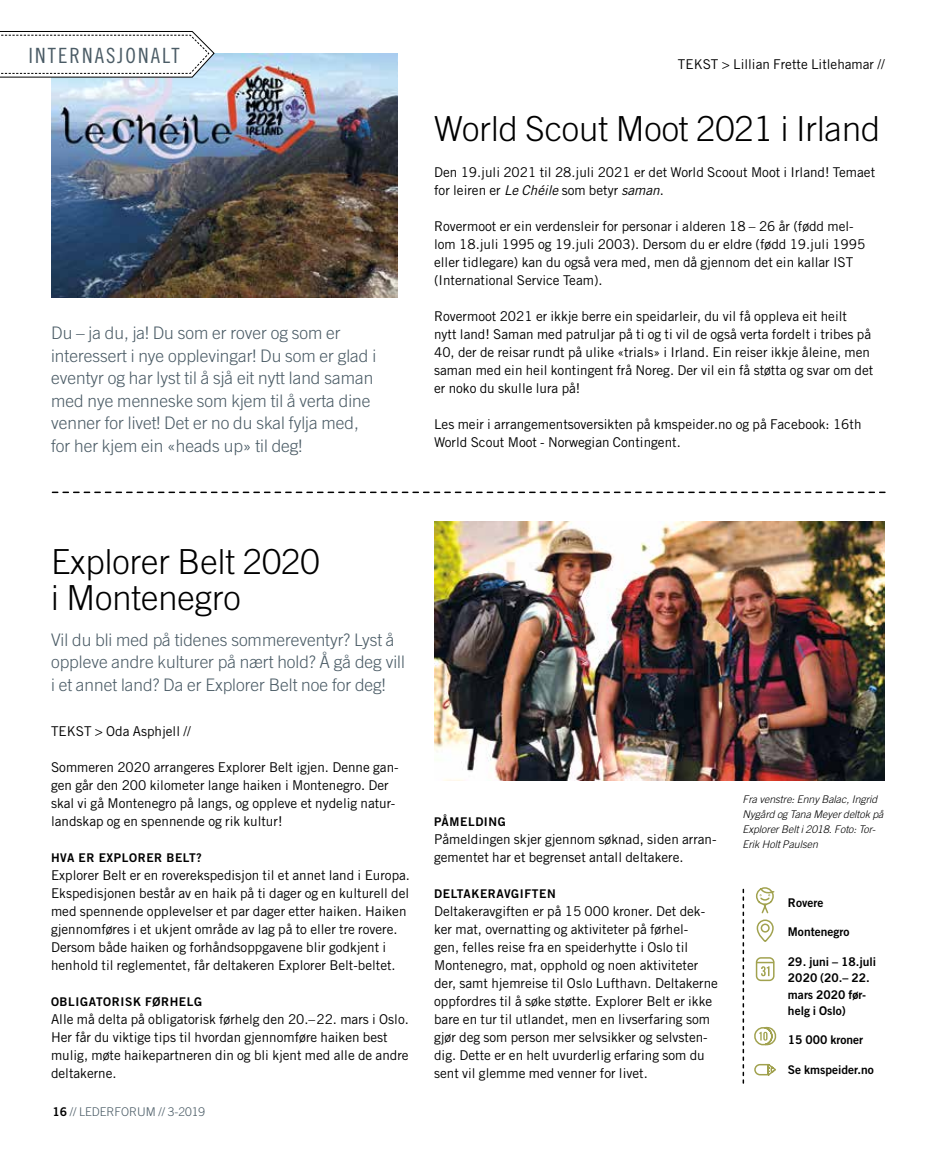
<style>
.page{position:relative;width:936px;height:1149px;background:#fff}
.page>*{position:absolute;margin:0;border:0;box-sizing:border-box;transform-origin:0 0}
.t1{font:300 34.5px/36px "Trade Gothic LT Std";color:#000}
.t2{font:21px "Trade Gothic LT Std Cn 18";letter-spacing:.1em;color:#4b5c66}
.t3{font:300 17.25px/22.5px "Trade Gothic LT Std";color:#4b5c66}
.t4{font:13.5px/18px "Trade Gothic LT Std";color:#000}
.t5{font:12px/16.5px "Trade Gothic LT Std Bd 2";color:#000}
.t6{font:12px "Trade Gothic LT Std Bd 2";letter-spacing:.05em;color:#000}
.t7{font:300 12px "Trade Gothic LT Std";color:#4b5c66}
.t8{font:italic 300 10.5px/15px "Trade Gothic LT Std";color:#000}
.s1{font-style:italic}
.s2{font-family:"Trade Gothic LT Std Bd 2";font-weight:400;color:#000}
</style>
<div class="page">
<img style="left:51px;top:53px;width:346px;height:244px">
<svg style="left:52px;top:491px;width:832px;height:2px"></svg>
<svg style="left:0;top:31px;width:214px;height:46px"></svg>
<img style="left:434px;top:521px;width:450px;height:258px">
<svg style="left:756px;top:887px;width:19px;height:55px"></svg>
<div style="left:755px;top:956px;width:19px;height:24px;border:2px solid #a1a24f;border-radius:4px"></div>
<svg style="left:756px;top:961px;width:17px;height:14px"></svg>
<svg style="left:754px;top:1063px;width:22px;height:13px"></svg>
<svg style="left:754px;top:1026px;width:23px;height:19px"></svg>
<svg style="left:742px;top:889px;width:2px;height:193px"></svg>
<h2 class="t2" style="left:28px;top:43px;width:152px">INTERNASJONALT</h2>
<p class="t3" style="left:51px;top:321px;width:326px">Du – ja du, ja! Du som er rover og som er interessert i nye opplevingar! Du som er glad i eventyr og har lyst til å sjå eit nytt land saman med nye menneske som kjem til å verta dine venner for livet! Det er no du skal fylja med, for her kjem ein «heads up» til deg!</p>
<p class="t4" style="left:678px;top:55px;width:208px">TEKST &gt; Lillian Frette Litlehamar //</p>
<h1 class="t1" style="left:434px;top:110px;width:448px">World Scout Moot 2021 i Irland</h1>
<p class="t4" style="left:434px;top:163px;width:442px">Den 19.juli 2021 til 28.juli 2021 er det World Scoout Moot i Irland! Temaet for leiren er <span class="s1">Le Chéile</span> som betyr <span class="s1">saman</span>.</p>
<p class="t4" style="left:434px;top:217px;width:433px">Rovermoot er ein verdensleir for personar i alderen 18 – 26 år (fødd mel&shy;lom 18.juli 1995 og 19.juli 2003). Dersom du er eldre (fødd 19.juli 1995 eller tidlegare) kan du også vera med, men då gjennom det ein kallar IST (International Service Team).</p>
<p class="t4" style="left:434px;top:307px;width:441px">Rovermoot 2021 er ikkje berre ein speidarleir, du vil få oppleva eit heilt<br>nytt land! Saman med patruljar på ti og ti vil de også verta fordelt i tribes på 40, der de reisar rundt på ulike «trials» i Irland. Ein reiser ikkje åleine, men saman med ein heil kontingent frå Noreg. Der vil ein få støtta og svar om det er noko du skulle lura på!</p>
<p class="t4" style="left:434px;top:415px;width:429px">Les meir i arrangementsoversikten på kmspeider.no og på Facebook: 16th<br>World Scout Moot - Norwegian Contingent.</p>
<h1 class="t1" style="left:51px;top:542px;width:270px">Explorer Belt 2020 i Montenegro</h1>
<p class="t3" style="left:51px;top:627px;width:355px">Vil du bli med på tidenes sommereventyr? Lyst å oppleve andre kulturer på nært hold? Å gå deg vill i et annet land? Da er Explorer Belt noe for deg!</p>
<p class="t4" style="left:51px;top:721px;width:141px">TEKST &gt; Oda Asphjell //</p>
<p class="t4" style="left:51px;top:757px;width:349px">Sommeren 2020 arrangeres Explorer Belt igjen. Denne gan&shy;gen går den 200 kilometer lange haiken i Montenegro. Der skal vi gå Montenegro på langs, og oppleve et nydelig natur&shy;landskap og en spennende og rik kultur!</p>
<p class="t6" style="left:51px;top:849px;width:152px">HVA ER EXPLORER BELT?</p>
<p class="t4" style="left:51px;top:865px;width:360px">Explorer Belt er en roverekspedisjon til et annet land i Europa.<br>Ekspedisjonen består av en haik på ti dager og en kulturell del med spennende opplevelser et par dager etter haiken. Haiken gjennomføres i et ukjent område av lag på to eller tre rovere.<br>Dersom både haiken og forhåndsoppgavene blir godkjent i henhold til reglementet, får deltakeren Explorer Belt-beltet.</p>
<p class="t6" style="left:51px;top:993px;width:153px">OBLIGATORISK FØRHELG</p>
<p class="t4" style="left:51px;top:1009px;width:359px">Alle må delta på obligatorisk førhelg den 20.–22. mars i Oslo.<br>Her får du viktige tips til hvordan gjennomføre haiken best mulig, møte haikepartneren din og bli kjent med alle de andre deltakerne.</p>
<p class="t7" style="left:52px;top:1103px;width:154px"><span class="s2">16</span> // LEDERFORUM // 3-2019</p>
<p class="t6" style="left:434px;top:813px;width:73px">PÅMELDING</p>
<p class="t4" style="left:434px;top:829px;width:284px">Påmeldingen skjer gjennom søknad, siden arran&shy;gementet har et begrenset antall deltakere.</p>
<p class="t6" style="left:434px;top:885px;width:123px">DELTAKERAVGIFTEN</p>
<p class="t4" style="left:434px;top:901px;width:285px">Deltakeravgiften er på 15 000 kroner. Det dek&shy;ker mat, overnatting og aktiviteter på førhel-<br>gen, felles reise fra en speiderhytte i Oslo til Montenegro, mat, opphold og noen aktiviteter der, samt hjemreise til Oslo Lufthavn. Deltakerne oppfordres til å søke støtte. Explorer Belt er ikke bare en tur til utlandet, men en livserfaring som gjør deg som person mer selvsikker og selvsten&shy;dig. Dette er en helt uvurderlig erfaring som du sent vil glemme med venner for livet.</p>
<p class="t8" style="left:742px;top:792px;width:142px">Fra venstre: Enny Balac, Ingrid<br>Nygård og Tana Meyer deltok på<br>Explorer Belt i 2018. Foto: Tor-<br>Erik Holt Paulsen</p>
<p class="t5" style="left:788px;top:893px;width:37px">Rovere</p>
<p class="t5" style="left:788px;top:923px;width:63px">Montenegro</p>
<p class="t5" style="left:788px;top:952px;width:90px">29. juni – 18.juli<br>2020 (20.– 22. mars 2020 før&shy;helg i Oslo)</p>
<p class="t5" style="left:788px;top:1031px;width:77px">15 000 kroner</p>
<p class="t5" style="left:788px;top:1060px;width:87px">Se kmspeider.no</p>
</div>
